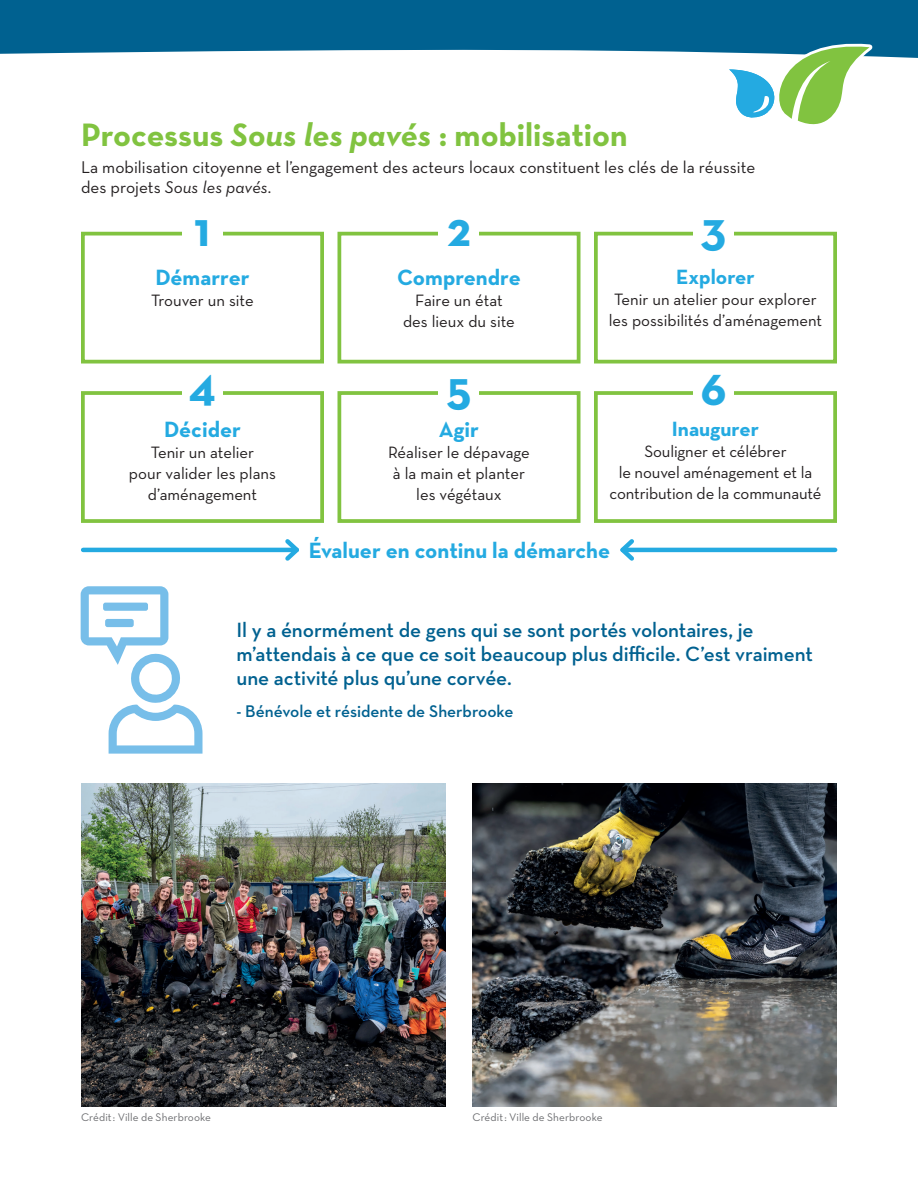
<style>
.page{position:relative;width:918px;height:1188px;background:#fff}
.page>*{position:absolute;margin:0;border:0;box-sizing:border-box;transform-origin:0 0}
.t1{font:700 49.5px "Neutra Text";color:#24aae1}
.t2{font:700 33px "Neutra Text";color:#81c340}
.t3{font:700 22.5px "Neutra Text";color:#24aae1}
.t4{font:600 21px/24px "Neutra Text";letter-spacing:-.005em;color:#006190}
.t5{font:700 21px "Neutra Text";color:#24aae1}
.t6{font:17.25px/20.2px "Neutra Text";color:#231f20}
.t7{font:600 17.1px "Neutra Text";letter-spacing:-.005em;color:#006190}
.t8{font:16.65px/21px "Neutra Text";color:#231f20;text-align:center}
.t9{font:11.25px "Neutra Text";letter-spacing:.005em;color:#6c6d70}
.s1{font-style:italic}
</style>
<div class="page">
<img style="left:81px;top:783px;width:365px;height:324px">
<img style="left:472px;top:783px;width:365px;height:324px">
<svg style="left:0;top:0;width:918px;height:58px;fill:#006190"></svg>
<svg style="left:718px;top:31px;width:180px;height:94px"></svg>
<div style="left:594px;top:232px;width:243px;height:132px;border:4px solid #81c340"></div>
<div style="left:594px;top:391px;width:243px;height:132px;border:4px solid #81c340"></div>
<div style="left:338px;top:232px;width:242px;height:132px;border:4px solid #81c340"></div>
<div style="left:338px;top:391px;width:242px;height:132px;border:4px solid #81c340"></div>
<div style="left:81px;top:232px;width:243px;height:132px;border:4px solid #81c340"></div>
<div style="left:81px;top:391px;width:243px;height:132px;border:4px solid #81c340"></div>
<div style="left:182px;top:211px;width:41px;height:38px;background:#fff"></div>
<div style="left:182px;top:366px;width:41px;height:38px;background:#fff"></div>
<div style="left:439px;top:211px;width:40px;height:38px;background:#fff"></div>
<div style="left:439px;top:371px;width:40px;height:37px;background:#fff"></div>
<div style="left:693px;top:211px;width:41px;height:38px;background:#fff"></div>
<div style="left:693px;top:371px;width:41px;height:37px;background:#fff"></div>
<svg style="left:81px;top:586px;width:122px;height:168px"></svg>
<div style="left:103px;top:603px;width:45px;height:8px;background:#77bee9;border-radius:2px"></div>
<div style="left:105px;top:619px;width:29px;height:8px;background:#77bee9;border-radius:2px"></div>
<hr style="left:83px;top:548px;width:214px;height:4px;background:#24aae1">
<svg style="left:281px;top:539px;width:18px;height:22px"></svg>
<hr style="left:623px;top:548px;width:212px;height:4px;background:#24aae1">
<svg style="left:620px;top:539px;width:18px;height:22px"></svg>
<h2 class="t2" style="left:81px;top:114px;width:548px">Processus <span class="s1">Sous les pavés</span> : mobilisation</h2>
<p class="t6" style="left:81px;top:157px;width:676px">La mobilisation citoyenne et l’engagement des acteurs locaux constituent les clés de la réussite des projets <span class="s1">Sous les pavés</span>.</p>
<h1 class="t1" style="left:194px;top:198px;width:18px">1</h1>
<h1 class="t1" style="left:447px;top:198px;width:25px">2</h1>
<h1 class="t1" style="left:701px;top:198px;width:27px">3</h1>
<h3 class="t3" style="left:155px;top:263px;width:96px">Démarrer</h3>
<p class="t8" style="left:151px;top:289px;width:104px">Trouver un site</p>
<h3 class="t3" style="left:397px;top:263px;width:125px">Comprendre</h3>
<p class="t8" style="left:403px;top:289px;width:113px">Faire un état des lieux du site</p>
<p class="t5" style="left:676px;top:263px;width:80px">Explorer</p>
<p class="t8" style="left:609px;top:288px;width:215px">Tenir un atelier pour explorer les possibilités d’aménagement</p>
<h1 class="t1" style="left:189px;top:353px;width:29px">4</h1>
<h1 class="t1" style="left:446px;top:357px;width:27px">5</h1>
<h1 class="t1" style="left:700px;top:357px;width:28px">6</h1>
<h3 class="t3" style="left:164px;top:416px;width:78px">Décider</h3>
<p class="t8" style="left:129px;top:442px;width:149px">Tenir un atelier<br>pour valider les plans d’aménagement</p>
<h3 class="t3" style="left:439px;top:416px;width:42px">Agir</h3>
<p class="t8" style="left:388px;top:442px;width:143px">Réaliser le dépavage à la main et planter les végétaux</p>
<p class="t5" style="left:672px;top:416px;width:89px">Inaugurer</p>
<p class="t8" style="left:610px;top:441px;width:213px">Souligner et célébrer<br>le nouvel aménagement et la contribution de la communauté</p>
<h3 class="t3" style="left:309px;top:537px;width:303px">Évaluer en continu la démarche</h3>
<p class="t4" style="left:237px;top:617px;width:578px">Il y a énormément de gens qui se sont portés volontaires, je m’attendais à ce que ce soit beaucoup plus difficile. C’est vraiment une activité plus qu’une corvée.</p>
<p class="t7" style="left:237px;top:701px;width:278px">- Bénévole et résidente de Sherbrooke</p>
<p class="t9" style="left:81px;top:1110px;width:132px">Crédit: Ville de Sherbrooke</p>
<p class="t9" style="left:472px;top:1110px;width:132px">Crédit: Ville de Sherbrooke</p>
</div>
